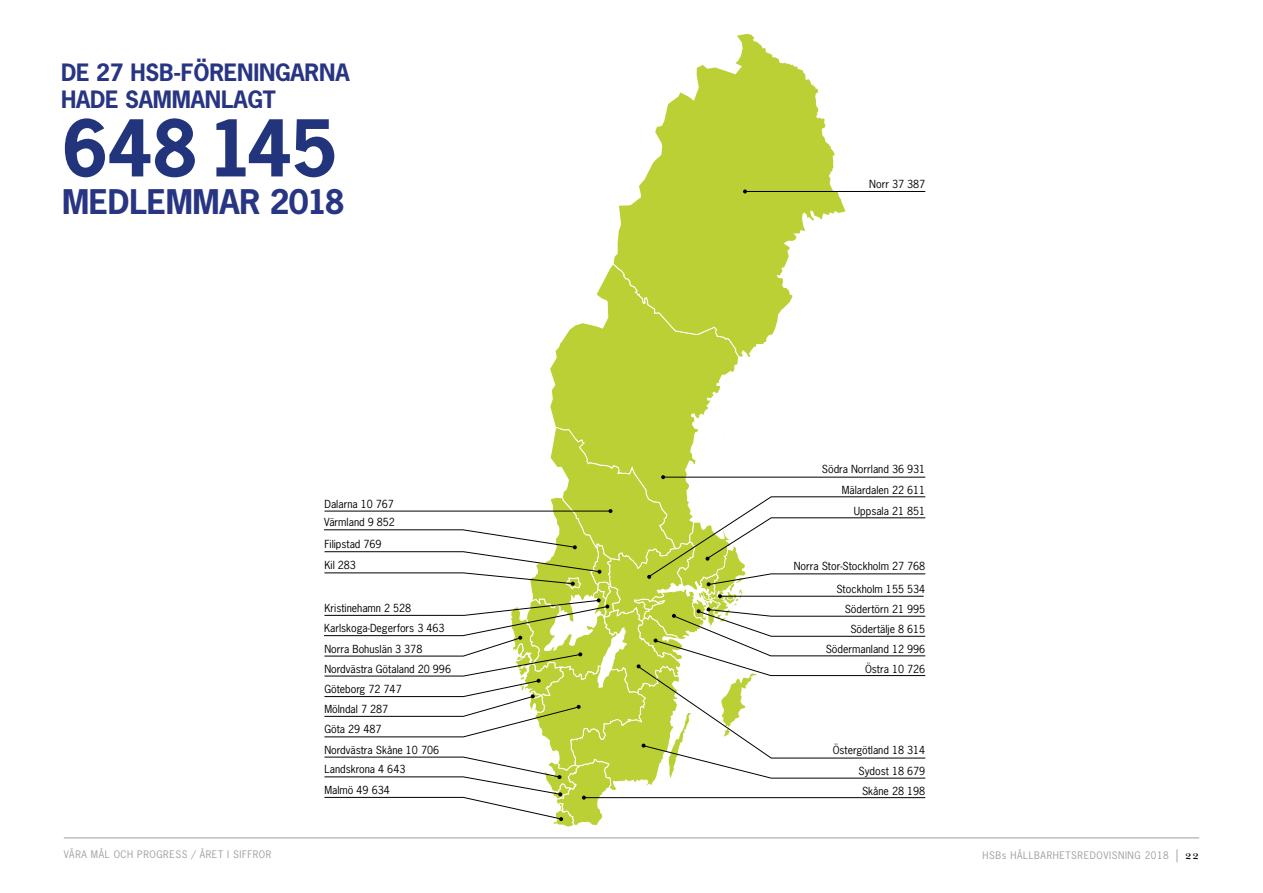
<style>
.page{position:relative;width:1263px;height:893px;background:#fff}
.page>*{position:absolute;margin:0;border:0;box-sizing:border-box;transform-origin:0 0}
.t1{font:700 73.5px "News Gothic Std";letter-spacing:-.01em;color:#22357c}
.t2{font:700 31.95px "News Gothic Std";letter-spacing:-.01em;color:#283583}
.t3{font:700 22.5px/27px "News Gothic Std";letter-spacing:-.01em;color:#283583}
.t4{font:10.5px/20.2px "News Gothic Std";color:#000;text-align:right}
.t5{font:9.75px "News Gothic Std";letter-spacing:.06em;color:#9d9d9c}
.s1{font-family:"New Baskerville Std";font-size:12.75px}
.s2{font-family:"New Baskerville Std";font-size:12.75px;color:#000}
</style>
<div class="page">
<hr style="left:64px;top:838px;width:1135px;height:1px;background:#9d9d9c">
<svg style="left:324px;top:33px;width:601px;height:794px"></svg>
<h3 class="t3" style="left:61px;top:59px;width:290px">DE 27 HSB-FÖRENINGARNA<br>HADE SAMMANLAGT</h3>
<h1 class="t1" style="left:62px;top:100px;width:277px">648 145</h1>
<h2 class="t2" style="left:62px;top:181px;width:284px">MEDLEMMAR 2018</h2>
<p class="t4" style="left:324px;top:494px;width:72px;line-height:18.6px;text-align:left">Dalarna 10 767<br>Värmland 9 852</p>
<p class="t4" style="left:324px;top:534px;width:59px;line-height:21.1px;text-align:left">Filipstad 769<br>Kil 283</p>
<p class="t4" style="left:324px;top:598px;width:129px;text-align:left">Kristinehamn 2 528<br>Karlskoga-Degerfors 3 463<br>Norra Bohuslän 3 378<br>Nordvästra Götaland 20 996<br>Göteborg 72 747<br>Mölndal 7 287<br>Göta 29 487<br>Nordvästra Skåne 10 706<br>Landskrona 4 643<br>Malmö 49 634</p>
<p class="t4" style="left:869px;top:174px;width:58px">Norr 37 387</p>
<p class="t4" style="left:822px;top:459px;width:105px">Södra Norrland 36 931</p>
<p class="t4" style="left:854px;top:500px;width:73px">Uppsala 21 851</p>
<p class="t4" style="left:842px;top:479px;width:85px">Mälardalen 22 611</p>
<p class="t4" style="left:794px;top:556px;width:133px">Norra Stor-Stockholm 27 768</p>
<p class="t4" style="left:836px;top:579px;width:90px">Stockholm 155 534<br>Södertörn 21 995</p>
<p class="t4" style="left:826px;top:619px;width:101px;line-height:19.6px">Södertälje 8 615<br>Södermanland 12 996</p>
<p class="t4" style="left:865px;top:658px;width:62px">Östra 10 726</p>
<p class="t4" style="left:833px;top:740px;width:94px;line-height:20.7px">Östergötland 18 314<br>Sydost 18 679</p>
<p class="t4" style="left:862px;top:780px;width:65px">Skåne 28 198</p>
<p class="t5" style="left:64px;top:848px;width:209px">VÅRA MÅL OCH PROGRESS / ÅRET I SIFFROR</p>
<p class="t5" style="left:982px;top:849px;width:218px">HSBs HÅLLBARHETSREDOVISNING 2018 <span class="s1">|</span> <span class="s2">22</span></p>
</div>
